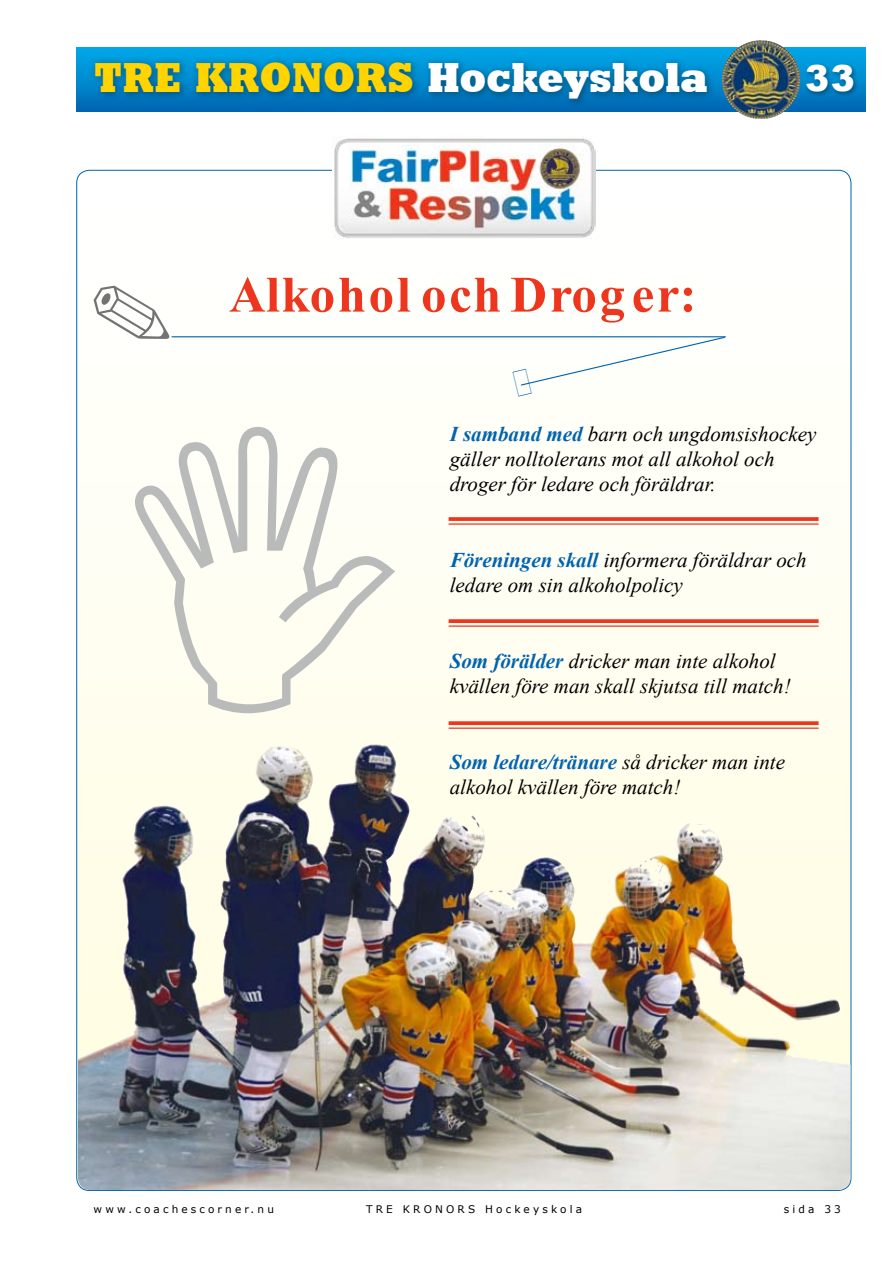
<style>
.page{position:relative;width:893px;height:1263px;background:#fff}
.page>*{position:absolute;margin:0;border:0;box-sizing:border-box;transform-origin:0 0}
.t1{font:700 51px "Times New Roman";letter-spacing:.05em;color:#ee351e}
.t2{font:42px "Geometric Slab 712 BT Extra Bold A";letter-spacing:.025em;color:#fff;scale:.91 1}
.t3{font:900 36px "Arial";color:#fff}
.t4{font:italic 21px/25.2px "Times New Roman";color:#000}
.t5{font:10.5px "Verdana";letter-spacing:.3em;color:#000}
.s1{color:#ffd400}
.s2{font-weight:700;color:#0063b0}
</style>
<div class="page">
<img style="left:77px;top:170px;width:774px;height:1020px">
<img style="left:332px;top:138px;width:264px;height:100px">
<hr style="left:172px;top:336px;width:554px;height:1px;background:#0063b0">
<svg style="left:449px;top:517px;width:370px;height:4px"></svg>
<hr style="left:449px;top:523px;width:370px;height:2px;background:#ee351e">
<svg style="left:449px;top:619px;width:370px;height:4px"></svg>
<hr style="left:449px;top:625px;width:370px;height:2px;background:#ee351e">
<svg style="left:449px;top:721px;width:370px;height:4px"></svg>
<hr style="left:449px;top:727px;width:370px;height:2px;background:#ee351e">
<img style="left:299px;top:744px;width:77px;height:110px">
<svg style="left:77px;top:48px;width:788px;height:64px"></svg>
<div style="left:804px;top:62px;width:89px;height:65px;background:#000;opacity:.4"></div>
<div style="left:89px;top:56px;width:719px;height:82px;background:#000;opacity:.4"></div>
<img style="left:722px;top:40px;width:36px;height:65px">
<svg style="left:94px;top:286px;width:75px;height:53px"></svg>
<svg style="left:513px;top:336px;width:213px;height:61px"></svg>
<div style="left:135px;top:423px;width:260px;height:290px;background:#fffef4"></div>
<h2 class="t2" style="left:95px;top:52px;width:674px"><span class="s1">TRE KRONORS</span> Hockeyskola</h2>
<h3 class="t3" style="left:805px;top:52px;width:51px">33</h3>
<h1 class="t1" style="left:229px;top:259px;width:469px">Alkohol och Droger:</h1>
<p class="t4" style="left:450px;top:421px;width:368px"><span class="s2">I samband med</span> barn och ungdomsishockey gäller nolltolerans mot all alkohol och droger för ledare och föräldrar.</p>
<p class="t4" style="left:450px;top:547px;width:359px"><span class="s2">Föreningen skall</span> informera föräldrar och ledare om sin alkoholpolicy</p>
<p class="t4" style="left:450px;top:648px;width:343px"><span class="s2">Som förälder</span> dricker man inte alkohol kvällen före man skall skjutsa till match!</p>
<p class="t4" style="left:450px;top:748px;width:337px"><span class="s2">Som ledare/tränare</span> så dricker man inte alkohol kvällen före match!</p>
<p class="t5" style="left:94px;top:1202px;width:182px">www.coachescorner.nu</p>
<p class="t5" style="left:366px;top:1202px;width:217px">TRE KRONORS Hockeyskola</p>
<p class="t5" style="left:784px;top:1202px;width:59px">sida 33</p>
</div>
